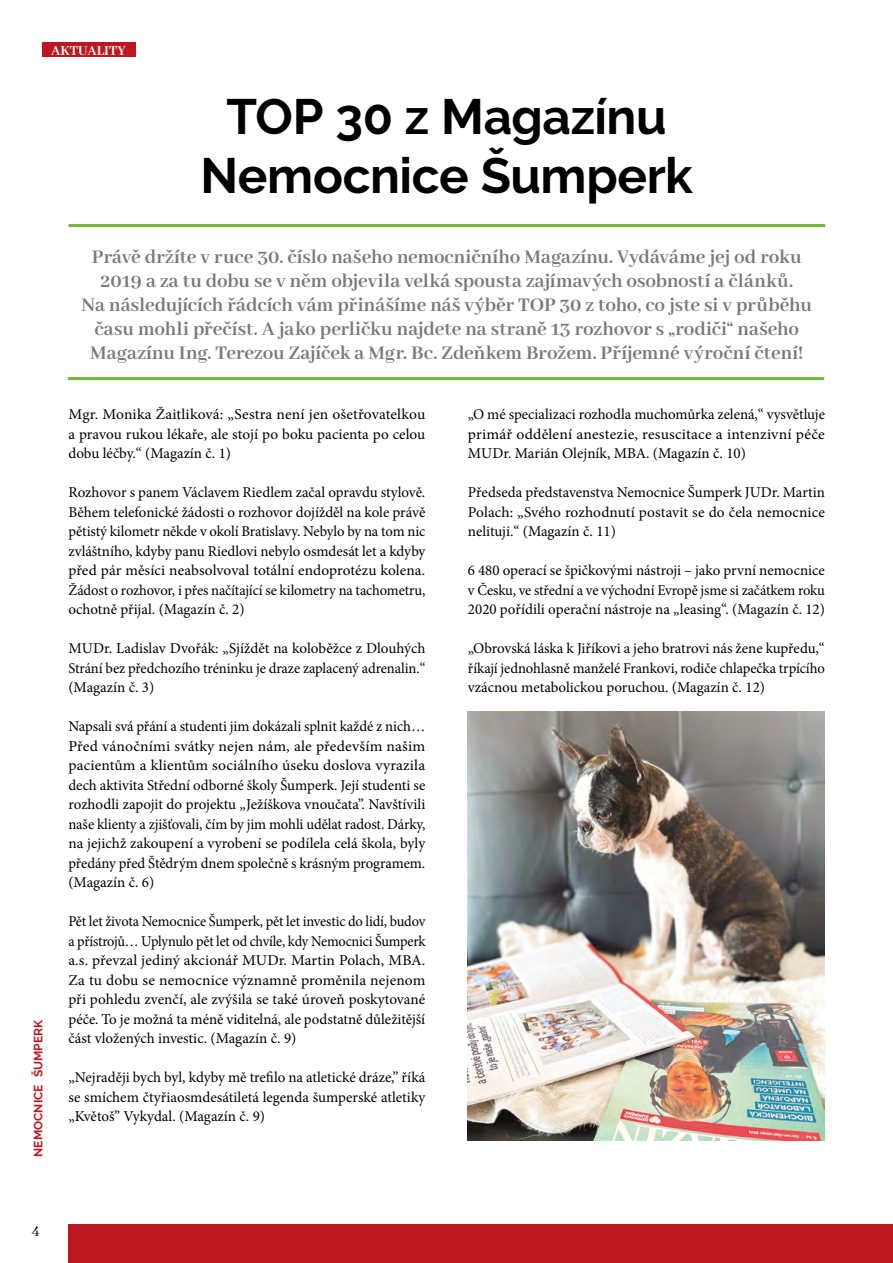
<style>
.page{position:relative;width:893px;height:1263px;background:#fff}
.page>*{position:absolute;margin:0;border:0;box-sizing:border-box;transform-origin:0 0}
.t1{font:700 49.5px/59.4px "Raleway";letter-spacing:-.005em;color:#000;text-align:center}
.t2{font:700 21px/24px "Abhaya Libre";color:#797979;text-align:center}
.t3{font:16.5px "Abhaya Libre";color:#000}
.t4{font:15px/19.5px "Minion Pro";color:#000;text-align:justify}
.t5{font:15px/19.5px "Minion Pro";color:#000;text-align:justify;scale:.96 1}
.t6{font:15px/19.5px "Minion Pro";color:#000;text-align:justify;scale:1.04 1}
.t7{font:700 15px "Abhaya Libre";color:#fff}
.t8{font:700 12px "Raleway";color:#bd1822}
</style>
<div class="page">
<div style="left:68px;top:1225px;width:825px;height:38px;background:#bd1822"></div>
<div style="left:43px;top:43px;width:93px;height:14px;background:#bd1822"></div>
<img style="left:468px;top:712px;width:356px;height:429px">
<hr style="left:69px;top:224px;width:756px;height:3px;background:#73b736">
<hr style="left:68px;top:377px;width:756px;height:3px;background:#73b736">
<p class="t7" style="left:51px;top:42px;width:76px">AKTUALITY</p>
<h1 class="t1" style="left:200px;top:87px;width:494px">TOP 30 z Magazínu<br>Nemocnice Šumperk</h1>
<p class="t8" style="left:31px;top:1157px;width:138px;rotate:-90deg">NEMOCNICE ŠUMPERK</p>
<p class="t2" style="left:82px;top:246px;width:732px">Právě držíte v ruce 30. číslo našeho nemocničního Magazínu. Vydáváme jej od roku 2019 a za tu dobu se v něm objevila velká spousta zajímavých osobností a článků.<br>Na následujících řádcích vám přinášíme náš výběr TOP 30 z toho, co jste si v průběhu času mohli přečíst. A jako perličku najdete na straně 13 rozhovor s „rodiči“ našeho Magazínu Ing. Terezou Zajíček a Mgr. Bc. Zdeňkem Brožem. Příjemné výroční čtení!</p>
<p class="t6" style="left:68px;top:405px;width:345px">Mgr. Monika Žaitliková: „Sestra není jen ošetřovatelkou a pravou rukou lékaře, ale stojí po boku pacienta po celou dobu léčby.“ (Magazín č. 1)</p>
<p class="t4" style="left:68px;top:483px;width:359px">Rozhovor s panem Václavem Riedlem začal opravdu stylově.<br>Během telefonické žádosti o rozhovor dojížděl na kole právě pětistý kilometr někde v okolí Bratislavy. Nebylo by na tom nic zvláštního, kdyby panu Riedlovi nebylo osmdesát let a kdyby před pár měsíci neabsolvoval totální endoprotézu kolena.<br>Žádost o rozhovor, i přes načítající se kilometry na tachometru, ochotně přijal. (Magazín č. 2)</p>
<p class="t4" style="left:68px;top:639px;width:359px">MUDr. Ladislav Dvořák: „Sjíždět na koloběžce z Dlouhých Strání bez předchozího tréninku je draze zaplacený adrenalin.“ (Magazín č. 3)</p>
<p class="t4" style="left:68px;top:717px;width:359px">Napsali svá přání a studenti jim dokázali splnit každé z nich… Před vánočními svátky nejen nám, ale především našim pacientům a klientům sociálního úseku doslova vyrazila dech aktivita Střední odborné školy Šumperk. Její studenti se rozhodli zapojit do projektu „Ježíškova vnoučata”. Navštívili naše klienty a zjišťovali, čím by jim mohli udělat radost. Dárky, na jejichž zakoupení a vyrobení se podílela celá škola, byly předány před Štědrým dnem společně s krásným programem. (Magazín č. 6)</p>
<p class="t5" style="left:68px;top:912px;width:373px">Pět let života Nemocnice Šumperk, pět let investic do lidí, budov a přístrojů… Uplynulo pět let od chvíle, kdy Nemocnici Šumperk a.s. převzal jediný akcionář MUDr. Martin Polach, MBA.<br>Za tu dobu se nemocnice významně proměnila nejenom při pohledu zvenčí, ale zvýšila se také úroveň poskytované péče. To je možná ta méně viditelná, ale podstatně důležitější část vložených investic. (Magazín č. 9)</p>
<p class="t4" style="left:68px;top:1068px;width:358px">„Nejraději bych byl, kdyby mě trefilo na atletické dráze,” říká se smíchem čtyřiaosmdesátiletá legenda šumperské atletiky „Květoš” Vykydal. (Magazín č. 9)</p>
<p class="t4" style="left:468px;top:405px;width:359px">„O mé specializaci rozhodla muchomůrka zelená,“ vysvětluje primář oddělení anestezie, resuscitace a intenzivní péče MUDr. Marián Olejník, MBA. (Magazín č. 10)</p>
<p class="t4" style="left:468px;top:483px;width:359px">Předseda představenstva Nemocnice Šumperk JUDr. Martin Polach: „Svého rozhodnutí postavit se do čela nemocnice nelituji.“ (Magazín č. 11)</p>
<p class="t4" style="left:468px;top:561px;width:358px">6 480 operací se špičkovými nástroji – jako první nemocnice v Česku, ve střední a ve východní Evropě jsme si začátkem roku 2020 pořídili operační nástroje na „leasing“. (Magazín č. 12)</p>
<p class="t4" style="left:468px;top:639px;width:358px">„Obrovská láska k Jiříkovi a jeho bratrovi nás žene kupředu,“ říkají jednohlasně manželé Frankovi, rodiče chlapečka trpícího vzácnou metabolickou poruchou. (Magazín č. 12)</p>
<p class="t3" style="left:32px;top:1221px;width:9px">4</p>
</div>
